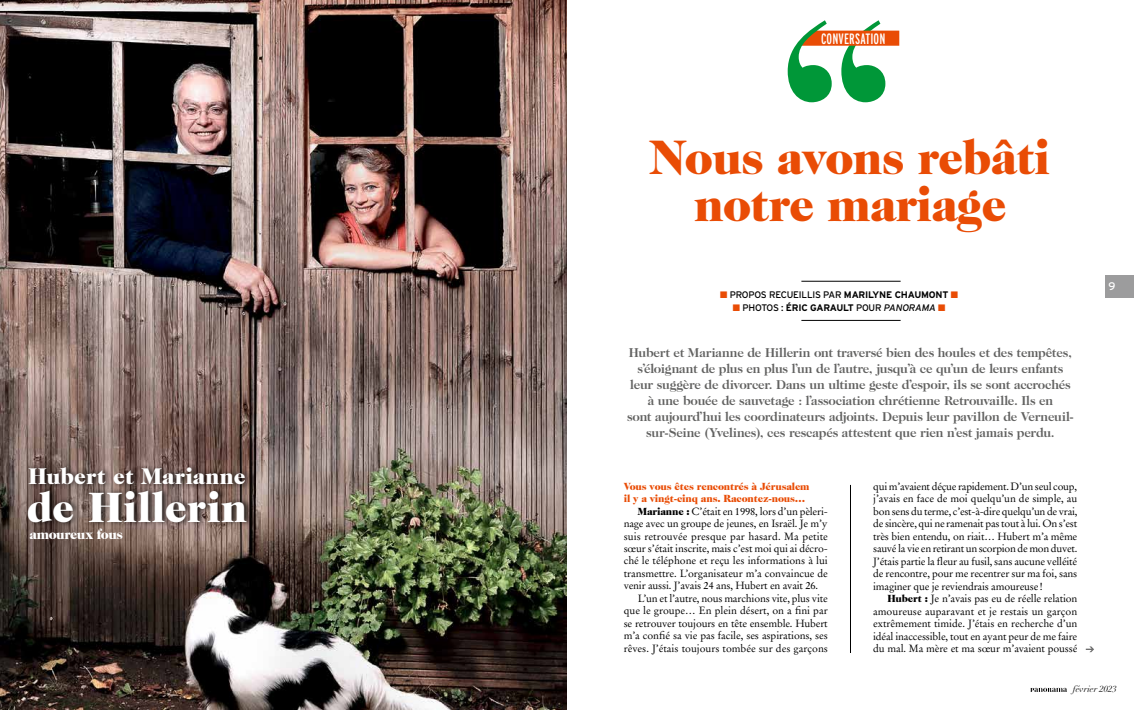
<style>
.page{position:relative;width:1134px;height:710px;background:#fff}
.page>*{position:absolute;margin:0;border:0;box-sizing:border-box;transform-origin:0 0}
.t1{font:900 49px/47px "Caslon 224 Std";letter-spacing:-.02em;color:#e94c05;text-align:center}
.t2{font:900 43px "Caslon 224 Std";letter-spacing:.005em;color:#fff}
.t3{font:900 23px "Caslon 224 Std";letter-spacing:.005em;color:#fff}
.t4{font:15px "Interstate Compressed";letter-spacing:.01em;color:#fff}
.t5{font:900 14px "Caslon 224 Std";letter-spacing:-.035em;color:#fff}
.t6{font:700 13px/16px "Caslon 224 Std";letter-spacing:-.01em;color:#626261;text-align:center}
.t7{font:11px "Interstate";color:#fff}
.t8{font:10.5px/12.5px "Stempel Garamond LT Pro";letter-spacing:-.015em;color:#000;text-align:justify}
.t9{font:900 10.5px/12.5px "Caslon 224 Std";letter-spacing:-.015em;color:#e94c05}
.t10{font:10.5px "Stempel Garamond LT Pro";letter-spacing:.005em;color:#000}
.t11{font:9.5px "Interstate";letter-spacing:-.02em;color:#000}
.t12{font:italic 9px "Didot LT Std";color:#000}
.s1{color:#e94c05}
.s2{font-weight:700}
.s3{font-style:italic}
.s4{font-family:"Caslon 224 Std";font-weight:900}
</style>
<div class="page">
<svg style="left:1030px;top:688px;width:37px;height:4px"></svg>
<hr style="left:801px;top:320px;width:100px;height:1px;background:#000">
<div style="left:1106px;top:275px;width:28px;height:23px;background:#9c9c9d"></div>
<svg style="left:1086px;top:646px;width:8px;height:6px"></svg>
<hr style="left:801px;top:281px;width:100px;height:1px;background:#000">
<hr style="left:850px;top:485px;width:1px;height:168px;background:#000">
<svg style="left:788px;top:20px;width:111px;height:82px"></svg>
<img style="left:0;top:0;width:567px;height:710px">
<div style="left:26px;top:486px;width:228px;height:41px;background:#000;opacity:.75"></div>
<div style="left:27px;top:462px;width:226px;height:28px;background:#000;opacity:.75"></div>
<h3 class="t4" style="left:821px;top:30px;width:66px">CONVERSATION</h3>
<h1 class="t1" style="left:650px;top:134px;width:401px">Nous avons rebâti notre mariage</h1>
<p class="t11" style="left:720px;top:289px;width:239px"><span class="s1">■</span> PROPOS RECUEILLIS PAR <span class="s2">MARILYNE CHAUMONT</span> <span class="s1">■</span></p>
<p class="t11" style="left:733px;top:302px;width:214px"><span class="s1">■</span> PHOTOS : <span class="s2">ÉRIC GARAULT</span> POUR <span class="s3">PANORAMA</span> <span class="s1">■</span></p>
<p class="t6" style="left:627px;top:344px;width:448px">Hubert et Marianne de Hillerin ont traversé bien des houles et des tempêtes, s’éloignant de plus en plus l’un de l’autre, jusqu’à ce qu’un de leurs enfants leur suggère de divorcer. Dans un ultime geste d’espoir, ils se sont accrochés à une bouée de sauvetage : l’association chrétienne Retrouvaille. Ils en<br>sont aujourd’hui les coordinateurs adjoints. Depuis leur pavillon de Verneuil&shy;sur-Seine (Yvelines), ces rescapés attestent que rien n’est jamais perdu.</p>
<h3 class="t3" style="left:28px;top:463px;width:219px">Hubert et Marianne</h3>
<h2 class="t2" style="left:27px;top:482px;width:222px">de Hillerin</h2>
<p class="t8" style="left:873px;top:479px;width:206px">qui m’avaient déçue rapidement. D’un seul coup, j’avais en face de moi quelqu’un de simple, au bon sens du terme, c’est-à-dire quelqu’un de vrai, de sincère, qui ne ramenait pas tout à lui. On s’est très bien entendu, on riait… Hubert m’a même sauvé la vie en retirant un scorpion de mon duvet.<br>J’étais partie la fleur au fusil, sans aucune velléité de rencontre, pour me recentrer sur ma foi, sans imaginer que je reviendrais amoureuse!</p>
<p class="t8" style="left:873px;top:592px;width:206px;text-indent:14px"><span class="s4">Hubert :</span> Je n’avais pas eu de réelle relation amoureuse auparavant et je restais un garçon extrêmement timide. J’étais en recherche d’un idéal inaccessible, tout en ayant peur de me faire du mal. Ma mère et ma sœur m’avaient poussé</p>
<p class="t9" style="left:624px;top:479px;width:187px">Vous vous êtes rencontrés à Jérusalem il y a vingt-cinq ans. Racontez-nous…</p>
<p class="t8" style="left:638px;top:504px;width:192px"><span class="s4">Marianne :</span> C’était en 1998, lors d’un pèleri-</p>
<p class="t8" style="left:624px;top:517px;width:206px">nage avec un groupe de jeunes, en Israël. Je m’y</p>
<p class="t10" style="left:624px;top:529px;width:206px">suis retrouvée presque par hasard. Ma petite</p>
<p class="t8" style="left:624px;top:542px;width:206px">sœur s’était inscrite, mais c’est moi qui ai décro-</p>
<p class="t8" style="left:624px;top:554px;width:206px">ché le téléphone et reçu les informations à lui</p>
<p class="t8" style="left:624px;top:567px;width:206px">transmettre. L’organisateur m’a convaincue de</p>
<p class="t8" style="left:624px;top:579px;width:196px">venir aussi. J’avais 24 ans, Hubert en avait 26.</p>
<p class="t8" style="left:638px;top:592px;width:191px">L’un et l’autre, nous marchions vite, plus vite</p>
<p class="t8" style="left:624px;top:604px;width:206px">que le groupe… En plein désert, on a fini par</p>
<p class="t8" style="left:624px;top:617px;width:206px">se retrouver toujours en tête ensemble. Hubert</p>
<p class="t8" style="left:624px;top:629px;width:206px">m’a confié sa vie pas facile, ses aspirations, ses</p>
<p class="t8" style="left:624px;top:642px;width:206px">rêves. J’étais toujours tombée sur des garçons</p>
<h3 class="t5" style="left:29px;top:526px;width:95px">amoureux fous</h3>
<p class="t7" style="left:1108px;top:280px;width:8px">9</p>
<p class="t12" style="left:1073px;top:683px;width:46px">février 2023</p>
</div>
